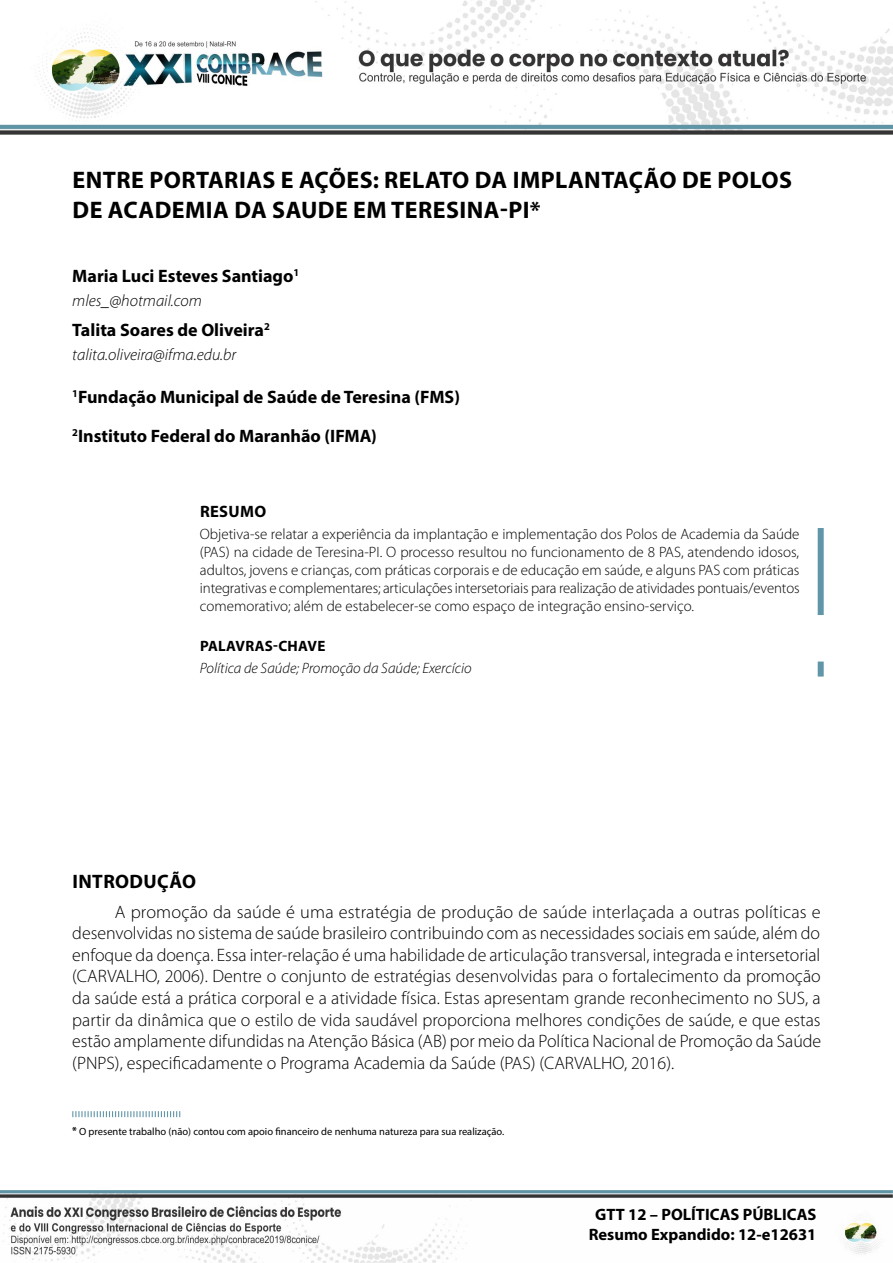
<style>
.page{position:relative;width:893px;height:1263px;background:#fff}
.page>*{position:absolute;margin:0;border:0;box-sizing:border-box;transform-origin:0 0}
.TITULO{font:700 24px/30px "Myriad Pro";letter-spacing:.02em;color:#000}
.SUBTITULOS{font:700 19.5px "Myriad Pro";letter-spacing:.02em;color:#000}
.MIOLO{font:300 18px/21.6px "Myriad Pro";color:#000;text-align:justify}
.AFILIAÇÃO{font:700 18px "Myriad Pro";color:#000}
.AUTORES{font:700 18px "Myriad Pro";color:#000}
.ABSTRACT_1{font:700 16.5px/19.8px "Myriad Pro";color:#000;text-align:center}
.E-MAIL{font:italic 300 16.5px "Myriad Pro";color:#000}
.ABSTRACT_2{font:300 15px/18px "Myriad Pro";color:#000;text-align:justify}
.KEYWORDS_2{font:italic 300 15px "Myriad Pro";color:#000}
.KEYWORDS_1{font:700 15px "Myriad Pro";letter-spacing:.02em;color:#000}
.LEG__RODAPE{font:10.5px "Myriad Pro";color:#000}
.s1{font-weight:700}
</style>
<div class="page">
<img style="left:0;top:0;width:893px;height:134px">
<img style="left:0;top:1190px;width:893px;height:73px">
<div style="left:818px;top:528px;width:6px;height:87px;background:#6196a8"></div>
<div style="left:818px;top:661px;width:6px;height:15px;background:#6196a8"></div>
<svg style="left:72px;top:1111px;width:108px;height:6px"></svg>
<p class="TITULO" style="left:73px;top:164px;width:721px">ENTRE PORTARIAS E AÇÕES: RELATO DA IMPLANTAÇÃO DE POLOS<br>DE ACADEMIA DA SAUDE EM TERESINA-PI*<sup>1</sup></p>
<p class="AUTORES" style="left:72px;top:264px;width:229px">Maria Luci Esteves Santiago<sup>1</sup></p>
<p class="E-MAIL" style="left:72px;top:291px;width:131px">mles_@hotmail.com</p>
<p class="AUTORES" style="left:72px;top:319px;width:199px">Talita Soares de Oliveira<sup>2</sup></p>
<p class="E-MAIL" style="left:72px;top:345px;width:166px">talita.oliveira@ifma.edu.br</p>
<p class="AFILIAÇÃO" style="left:72px;top:385px;width:389px"><sup>1</sup>Fundação Municipal de Saúde de Teresina (FMS)</p>
<p class="AFILIAÇÃO" style="left:72px;top:424px;width:306px"><sup>2</sup>Instituto Federal do Maranhão (IFMA)</p>
<p class="ABSTRACT_1" style="left:200px;top:501px;width:68px">RESUMO</p>
<p class="ABSTRACT_2" style="left:200px;top:525px;width:601px">Objetiva-se relatar a experiência da implantação e implementação dos Polos de Academia da Saúde (PAS) na cidade de Teresina-PI. O processo resultou no funcionamento de 8 PAS, atendendo idosos, adultos, jovens e crianças, com práticas corporais e de educação em saúde, e alguns PAS com práticas integrativas e complementares; articulações intersetoriais para realização de atividades pontuais/eventos comemorativo; além de estabelecer-se como espaço de integração ensino-serviço.</p>
<p class="KEYWORDS_1" style="left:200px;top:636px;width:127px">PALAVRAS-CHAVE</p>
<p class="KEYWORDS_2" style="left:200px;top:659px;width:273px">Política de Saúde; Promoção da Saúde; Exercício</p>
<p class="SUBTITULOS" style="left:72px;top:868px;width:125px">INTRODUÇÃO</p>
<p class="MIOLO" style="left:72px;top:901px;width:750px;text-indent:43px">A promoção da saúde é uma estratégia de produção de saúde interlaçada a outras políticas e desenvolvidas no sistema de saúde brasileiro contribuindo com as necessidades sociais em saúde, além do enfoque da doença. Essa inter-relação é uma habilidade de articulação transversal, integrada e intersetorial (CARVALHO, 2006). Dentre o conjunto de estratégias desenvolvidas para o fortalecimento da promoção da saúde está a prática corporal e a atividade física. Estas apresentam grande reconhecimento no SUS, a partir da dinâmica que o estilo de vida saudável proporciona melhores condições de saúde, e que estas estão amplamente difundidas na Atenção Básica (AB) por meio da Política Nacional de Promoção da Saúde (PNPS), especificadamente o Programa Academia da Saúde (PAS) (CARVALHO, 2016).</p>
<p class="LEG__RODAPE" style="left:72px;top:1125px;width:433px"><span class="s1">*</span> O presente trabalho (não) contou com apoio financeiro de nenhuma natureza para sua realização.</p>
<p class="ABSTRACT_1" style="left:589px;top:1204px;width:229px">GTT 12 – POLÍTICAS PÚBLICAS<br>Resumo Expandido: 12-e12631</p>
</div>
